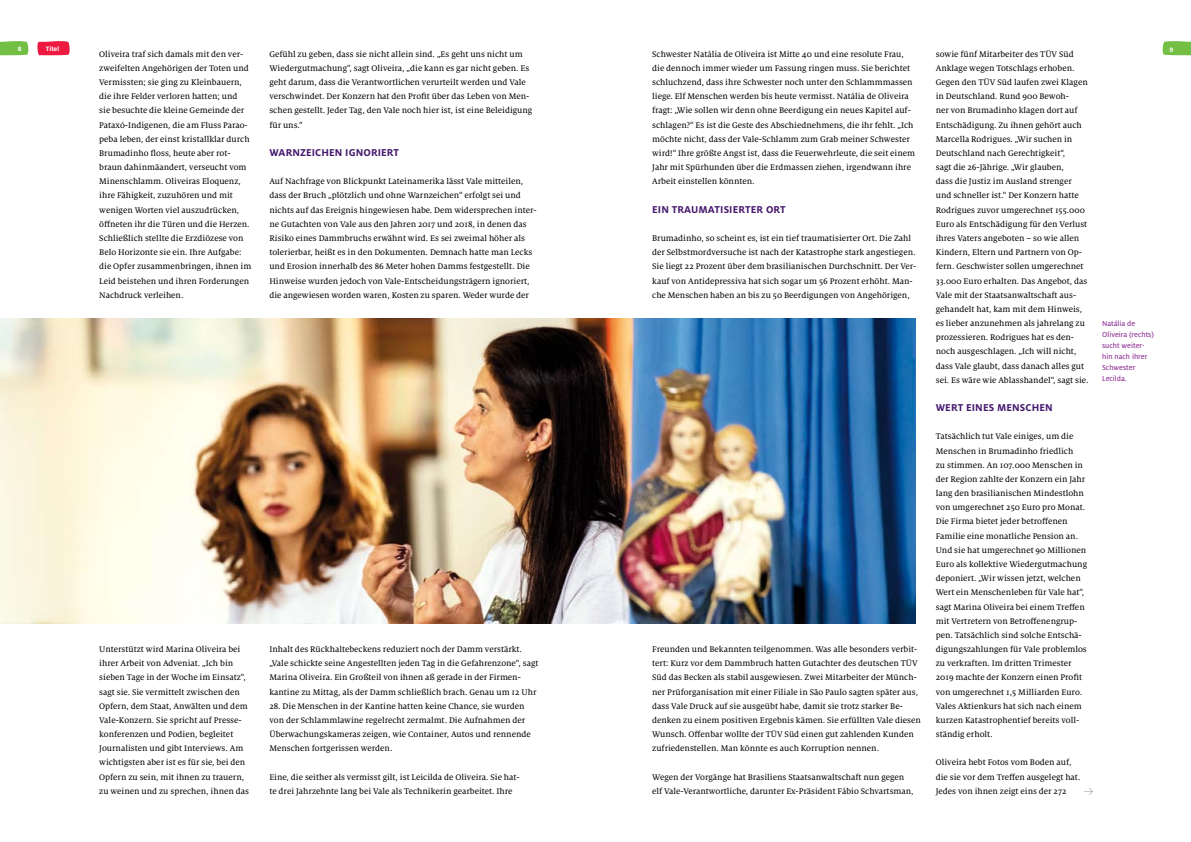
<style>
.page{position:relative;width:1191px;height:842px;background:#fff}
.page>*{position:absolute;margin:0;border:0;box-sizing:border-box;transform-origin:0 0}
.t1{font:700 11px "Milo OT";letter-spacing:.01em;color:#45196e}
.t2{font:9px/14.2px "Milo Serif OT Text";color:#000}
.t3{font:9px "The Serif Extra Light Expert";color:#808285}
.t4{font:8px/11px "Milo OT Text";color:#892890}
.t5{font:700 7px "Milo OT";color:#fff}
</style>
<div class="page">
<img style="left:0;top:318px;width:916px;height:306px">
<svg style="left:1162px;top:41px;width:29px;height:14px"></svg>
<svg style="left:37px;top:41px;width:33px;height:14px"></svg>
<svg style="left:0;top:41px;width:29px;height:14px"></svg>
<p class="t5" style="left:18px;top:45px;width:5px">8</p>
<p class="t5" style="left:46px;top:45px;width:15px">Titel</p>
<p class="t5" style="left:1169px;top:45px;width:5px">9</p>
<p class="t2" style="left:935px;top:47px;width:154px">sowie fünf Mitarbeiter des TÜV Süd Anklage wegen Totschlags erhoben.<br>Gegen den TÜV Süd laufen zwei Klagen in Deutschland. Rund 900 Bewoh-<br>ner von Brumadinho klagen dort auf Entschädigung. Zu ihnen gehört auch Marcella Rodrigues. „Wir suchen in Deutschland nach Gerechtigkeit“,<br>sagt die 26-Jährige. „Wir glauben,<br>dass die Justiz im Ausland strenger und schneller ist.“ Der Konzern hatte Rodrigues zuvor umgerechnet 155.000<br>Euro als Entschädigung für den Verlust ihres Vaters angeboten – so wie allen Kindern, Eltern und Partnern von Op&shy;fern. Geschwister sollen umgerechnet 33.000 Euro erhalten. Das Angebot, das Vale mit der Staatsanwaltschaft aus&shy;gehandelt hat, kam mit dem Hinweis, es lieber anzunehmen als jahrelang zu prozessieren. Rodrigues hat es den&shy;noch ausgeschlagen. „Ich will nicht, dass Vale glaubt, dass danach alles gut sei. Es wäre wie Ablasshandel“, sagt sie.</p>
<p class="t1" style="left:935px;top:401px;width:118px">WERT EINES MENSCHEN</p>
<p class="t2" style="left:935px;top:430px;width:153px">Tatsächlich tut Vale einiges, um die Menschen in Brumadinho friedlich<br>zu stimmen. An 107.000 Menschen in der Region zahlte der Konzern ein Jahr lang den brasilianischen Mindestlohn von umgerechnet 250 Euro pro Monat.<br>Die Firma bietet jeder betroffenen Familie eine monatliche Pension an.<br>Und sie hat umgerechnet 90 Millionen Euro als kollektive Wiedergutmachung deponiert. „Wir wissen jetzt, welchen Wert ein Menschenleben für Vale hat“, sagt Marina Oliveira bei einem Treffen mit Vertretern von Betroffenengrup&shy;pen. Tatsächlich sind solche Entschä&shy;digungszahlungen für Vale problemlos zu verkraften. Im dritten Trimester 2019 machte der Konzern einen Profit von umgerechnet 1,5 Milliarden Euro.<br>Vales Aktienkurs hat sich nach einem kurzen Katastrophentief bereits voll&shy;ständig erholt.</p>
<p class="t2" style="left:935px;top:756px;width:146px">Oliveira hebt Fotos vom Boden auf, die sie vor dem Treffen ausgelegt hat.<br>Jedes von ihnen zeigt eins der 272</p>
<p class="t2" style="left:652px;top:47px;width:264px">Schwester Natália de Oliveira ist Mitte 40 und eine resolute Frau, die dennoch immer wieder um Fassung ringen muss. Sie berichtet schluchzend, dass ihre Schwester noch unter den Schlammmassen liege. Elf Menschen werden bis heute vermisst. Natália de Oliveira fragt: „Wie sollen wir denn ohne Beerdigung ein neues Kapitel auf&shy;schlagen?“ Es ist die Geste des Abschiednehmens, die ihr fehlt. „Ich möchte nicht, dass der Vale-Schlamm zum Grab meiner Schwester wird!“ Ihre größte Angst ist, dass die Feuerwehrleute, die seit einem Jahr mit Spürhunden über die Erdmassen ziehen, irgendwann ihre Arbeit einstellen könnten.</p>
<p class="t1" style="left:652px;top:203px;width:135px">EIN TRAUMATISIERTER ORT</p>
<p class="t2" style="left:652px;top:231px;width:266px">Brumadinho, so scheint es, ist ein tief traumatisierter Ort. Die Zahl der Selbstmordversuche ist nach der Katastrophe stark angestiegen.<br>Sie liegt 22 Prozent über dem brasilianischen Durchschnitt. Der Ver&shy;kauf von Antidepressiva hat sich sogar um 56 Prozent erhöht. Man&shy;che Menschen haben an bis zu 50 Beerdigungen von Angehörigen,</p>
<p class="t2" style="left:99px;top:47px;width:154px">Oliveira traf sich damals mit den ver&shy;zweifelten Angehörigen der Toten und Vermissten; sie ging zu Kleinbauern, die ihre Felder verloren hatten; und<br>sie besuchte die kleine Gemeinde der Pataxó-Indigenen, die am Fluss Parao&shy;peba leben, der einst kristallklar durch Brumadinho floss, heute aber rot&shy;braun dahinmäandert, verseucht vom Minenschlamm. Oliveiras Eloquenz, ihre Fähigkeit, zuzuhören und mit wenigen Worten viel auszudrücken, öffneten ihr die Türen und die Herzen.<br>Schließlich stellte die Erzdiözese von Belo Horizonte sie ein. Ihre Aufgabe: die Opfer zusammenbringen, ihnen im Leid beistehen und ihren Forderungen Nachdruck verleihen.</p>
<p class="t2" style="left:269px;top:47px;width:264px">Gefühl zu geben, dass sie nicht allein sind. „Es geht uns nicht um Wiedergutmachung“, sagt Oliveira, „die kann es gar nicht geben. Es geht darum, dass die Verantwortlichen verurteilt werden und Vale verschwindet. Der Konzern hat den Profit über das Leben von Men&shy;schen gestellt. Jeder Tag, den Vale noch hier ist, ist eine Beleidigung für uns.“</p>
<p class="t1" style="left:269px;top:146px;width:131px">WARNZEICHEN IGNORIERT</p>
<p class="t2" style="left:269px;top:175px;width:269px">Auf Nachfrage von Blickpunkt Lateinamerika lässt Vale mitteilen, dass der Bruch „plötzlich und ohne Warnzeichen“ erfolgt sei und nichts auf das Ereignis hingewiesen habe. Dem widersprechen inter&shy;ne Gutachten von Vale aus den Jahren 2017 und 2018, in denen das Risiko eines Dammbruchs erwähnt wird. Es sei zweimal höher als tolerierbar, heißt es in den Dokumenten. Demnach hatte man Lecks und Erosion innerhalb des 86 Meter hohen Damms festgestellt. Die Hinweise wurden jedoch von Vale-Entscheidungsträgern ignoriert, die angewiesen worden waren, Kosten zu sparen. Weder wurde der</p>
<p class="t4" style="left:1102px;top:318px;width:53px">Natália de<br>Oliveira (rechts) sucht weiter&shy;hin nach ihrer<br>Schwester<br>Lecilda.</p>
<p class="t2" style="left:652px;top:642px;width:270px">Freunden und Bekannten teilgenommen. Was alle besonders verbit&shy;tert: Kurz vor dem Dammbruch hatten Gutachter des deutschen TÜV Süd das Becken als stabil ausgewiesen. Zwei Mitarbeiter der Münch&shy;ner Prüforganisation mit einer Filiale in São Paulo sagten später aus, dass Vale Druck auf sie ausgeübt habe, damit sie trotz starker Be&shy;denken zu einem positiven Ergebnis kämen. Sie erfüllten Vale diesen Wunsch. Offenbar wollte der TÜV Süd einen gut zahlenden Kunden zufriedenstellen. Man könnte es auch Korruption nennen.</p>
<p class="t2" style="left:652px;top:770px;width:263px">Wegen der Vorgänge hat Brasiliens Staatsanwaltschaft nun gegen elf Vale-Verantwortliche, darunter Ex-Präsident Fábio Schvartsman,</p>
<p class="t2" style="left:269px;top:642px;width:271px">Inhalt des Rückhaltebeckens reduziert noch der Damm verstärkt. „Vale schickte seine Angestellten jeden Tag in die Gefahrenzone“, sagt Marina Oliveira. Ein Großteil von ihnen aß gerade in der Firmen&shy;kantine zu Mittag, als der Damm schließlich brach. Genau um 12 Uhr</p>
<p class="t2" style="left:269px;top:699px;width:263px">28. Die Menschen in der Kantine hatten keine Chance, sie wurden von der Schlammlawine regelrecht zermalmt. Die Aufnahmen der Überwachungskameras zeigen, wie Container, Autos und rennende Menschen fortgerissen werden.</p>
<p class="t2" style="left:269px;top:770px;width:252px">Eine, die seither als vermisst gilt, ist Leicilda de Oliveira. Sie hat&shy;te drei Jahrzehnte lang bei Vale als Technikerin gearbeitet. Ihre</p>
<p class="t2" style="left:99px;top:642px;width:151px">Unterstützt wird Marina Oliveira bei ihrer Arbeit von Adveniat. „Ich bin sieben Tage in der Woche im Einsatz“, sagt sie. Sie vermittelt zwischen den Opfern, dem Staat, Anwälten und dem Vale-Konzern. Sie spricht auf Presse&shy;konferenzen und Podien, begleitet Journalisten und gibt Interviews. Am wichtigsten aber ist es für sie, bei den Opfern zu sein, mit ihnen zu trauern, zu weinen und zu sprechen, ihnen das</p>
<p class="t3" style="left:1084px;top:783px;width:10px">Y</p>
</div>
